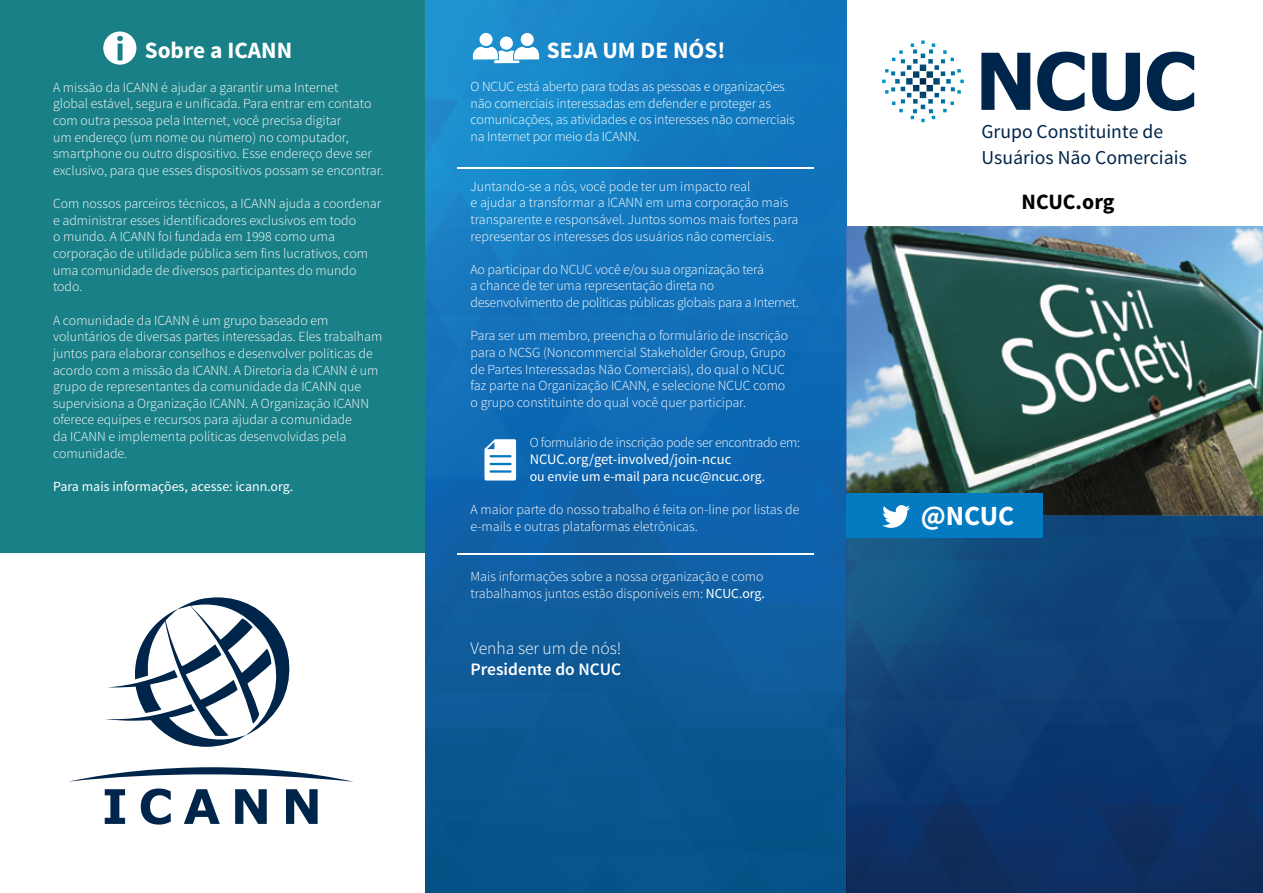
<style>
.page{position:relative;width:1263px;height:893px;background:#fff}
.page>*{position:absolute;margin:0;border:0;box-sizing:border-box;transform-origin:0 0}
.t1{font:700 27.75px "Source Sans Pro";color:#fff}
.t2{font:700 23.4px "Source Sans Pro";color:#fff}
.t3{font:700 21.9px "Source Sans Pro";color:#000}
.t4{font:19.65px/25.8px "Source Sans Pro";color:#00254a}
.t5{font:300 17.55px "Source Sans Pro";color:#fff}
.t6{font:600 17.55px "Source Sans Pro";color:#fff}
.t7{font:14.55px "Source Sans Pro";color:#fff}
.t8{font:300 13.8px/16.6px "Source Sans Pro";color:#fff}
.t9{font:300 13.8px/16.6px "Source Sans Pro";letter-spacing:-.02em;color:#fff}
.t10{font:13.8px "Source Sans Pro";color:#fff}
.s1{font-weight:400}
</style>
<div class="page">
<div style="left:0;top:0;width:425px;height:553px;background:#1a8087"></div>
<svg style="left:882px;top:40px;width:73px;height:73px"></svg>
<svg style="left:981px;top:53px;width:49px;height:57px"></svg>
<svg style="left:1037px;top:52px;width:47px;height:59px"></svg>
<svg style="left:1092px;top:53px;width:48px;height:58px"></svg>
<svg style="left:1147px;top:52px;width:47px;height:59px"></svg>
<img style="left:846px;top:227px;width:417px;height:666px">
<svg style="left:105px;top:597px;width:185px;height:150px"></svg>
<svg style="left:105px;top:789px;width:20px;height:35px"></svg>
<svg style="left:141px;top:788px;width:30px;height:37px"></svg>
<svg style="left:184px;top:789px;width:36px;height:35px"></svg>
<svg style="left:235px;top:789px;width:32px;height:35px"></svg>
<svg style="left:286px;top:789px;width:32px;height:35px"></svg>
<svg style="left:69px;top:767px;width:284px;height:15px"></svg>
<div style="left:103px;top:32px;width:33px;height:33px;background:#fff;border-radius:50%"></div>
<svg style="left:117px;top:36px;width:6px;height:24px"></svg>
<img style="left:425px;top:0;width:421px;height:893px">
<div style="left:846px;top:494px;width:196px;height:44px;background:#047bc1"></div>
<svg style="left:882px;top:505px;width:28px;height:23px"></svg>
<hr style="left:458px;top:167px;width:356px;height:2px;background:#fff">
<hr style="left:458px;top:554px;width:356px;height:1px;background:#fff">
<div style="left:500px;top:37px;width:13px;height:13px;background:#fff;border-radius:50%"></div>
<div style="left:521px;top:33px;width:13px;height:13px;background:#fff;border-radius:50%"></div>
<div style="left:479px;top:33px;width:14px;height:13px;background:#fff;border-radius:50%"></div>
<svg style="left:473px;top:47px;width:66px;height:16px"></svg>
<svg style="left:484px;top:439px;width:32px;height:42px"></svg>
<hr style="left:489px;top:455px;width:23px;height:2px;background:#037abf">
<hr style="left:489px;top:463px;width:23px;height:2px;background:#037abf">
<hr style="left:489px;top:470px;width:23px;height:3px;background:#037abf">
<h2 class="t2" style="left:145px;top:35px;width:149px">Sobre a ICANN</h2>
<p class="t8" style="left:53px;top:79px;width:332px">A missão da ICANN é ajudar a garantir uma Internet<br>global estável, segura e unificada. Para entrar em contato com outra pessoa pela Internet, você precisa digitar<br>um endereço (um nome ou número) no computador, smartphone ou outro dispositivo. Esse endereço deve ser exclusivo, para que esses dispositivos possam se encontrar.</p>
<p class="t8" style="left:53px;top:195px;width:330px">Com nossos parceiros técnicos, a ICANN ajuda a coordenar e administrar esses identificadores exclusivos em todo<br>o mundo. A ICANN foi fundada em 1998 como uma corporação de utilidade pública sem fins lucrativos, com uma comunidade de diversos participantes do mundo todo.</p>
<p class="t8" style="left:53px;top:312px;width:331px">A comunidade da ICANN é um grupo baseado em voluntários de diversas partes interessadas. Eles trabalham juntos para elaborar conselhos e desenvolver políticas de acordo com a missão da ICANN. A Diretoria da ICANN é um grupo de representantes da comunidade da ICANN que supervisiona a Organização ICANN. A Organização ICANN oferece equipes e recursos para ajudar a comunidade<br>da ICANN e implementa políticas desenvolvidas pela comunidade.</p>
<p class="t10" style="left:53px;top:478px;width:242px">Para mais informações, acesse: icann.org.</p>
<h2 class="t2" style="left:547px;top:35px;width:180px">SEJA UM DE NÓS!</h2>
<p class="t8" style="left:471px;top:78px;width:326px">O NCUC está aberto para todas as pessoas e organizações não comerciais interessadas em defender e proteger as comunicações, as atividades e os interesses não comerciais na Internet por meio da ICANN.</p>
<p class="t8" style="left:471px;top:178px;width:329px">Juntando-se a nós, você pode ter um impacto real<br>e ajudar a transformar a ICANN em uma corporação mais transparente e responsável. Juntos somos mais fortes para representar os interesses dos usuários não comerciais.</p>
<p class="t9" style="left:471px;top:261px;width:330px">Ao participar do NCUC você e/ou sua organização terá<br>a chance de ter uma representação direta no desenvolvimento de políticas públicas globais para a Internet.</p>
<p class="t8" style="left:471px;top:328px;width:319px">Para ser um membro, preencha o formulário de inscrição para o NCSG (Noncommercial Stakeholder Group, Grupo de Partes Interessadas Não Comerciais), do qual o NCUC faz parte na Organização ICANN, e selecione NCUC como o grupo constituinte do qual você quer participar.</p>
<p class="t9" style="left:530px;top:434px;width:272px">O formulário de inscrição pode ser encontrado em:</p>
<p class="t7" style="left:530px;top:450px;width:203px">NCUC.org/get-involved/join-ncuc</p>
<p class="t10" style="left:530px;top:468px;width:237px">ou envie um e-mail para ncuc@ncuc.org.</p>
<p class="t8" style="left:471px;top:501px;width:330px">A maior parte do nosso trabalho é feita on-line por listas de e-mails e outras plataformas eletrônicas.</p>
<p class="t8" style="left:471px;top:567px;width:296px;line-height:17.5px">Mais informações sobre a nossa organização e como trabalhamos juntos estão disponíveis em: <span class="s1">NCUC.org.</span></p>
<p class="t5" style="left:471px;top:638px;width:152px">Venha ser um de nós!</p>
<p class="t6" style="left:471px;top:658px;width:152px">Presidente do NCUC</p>
<h3 class="t4" style="left:981px;top:119px;width:207px">Grupo Constituinte de<br>Usuários Não Comerciais</h3>
<h3 class="t3" style="left:1021px;top:188px;width:94px">NCUC.org</h3>
<h1 class="t1" style="left:921px;top:498px;width:95px">@NCUC</h1>
</div>
